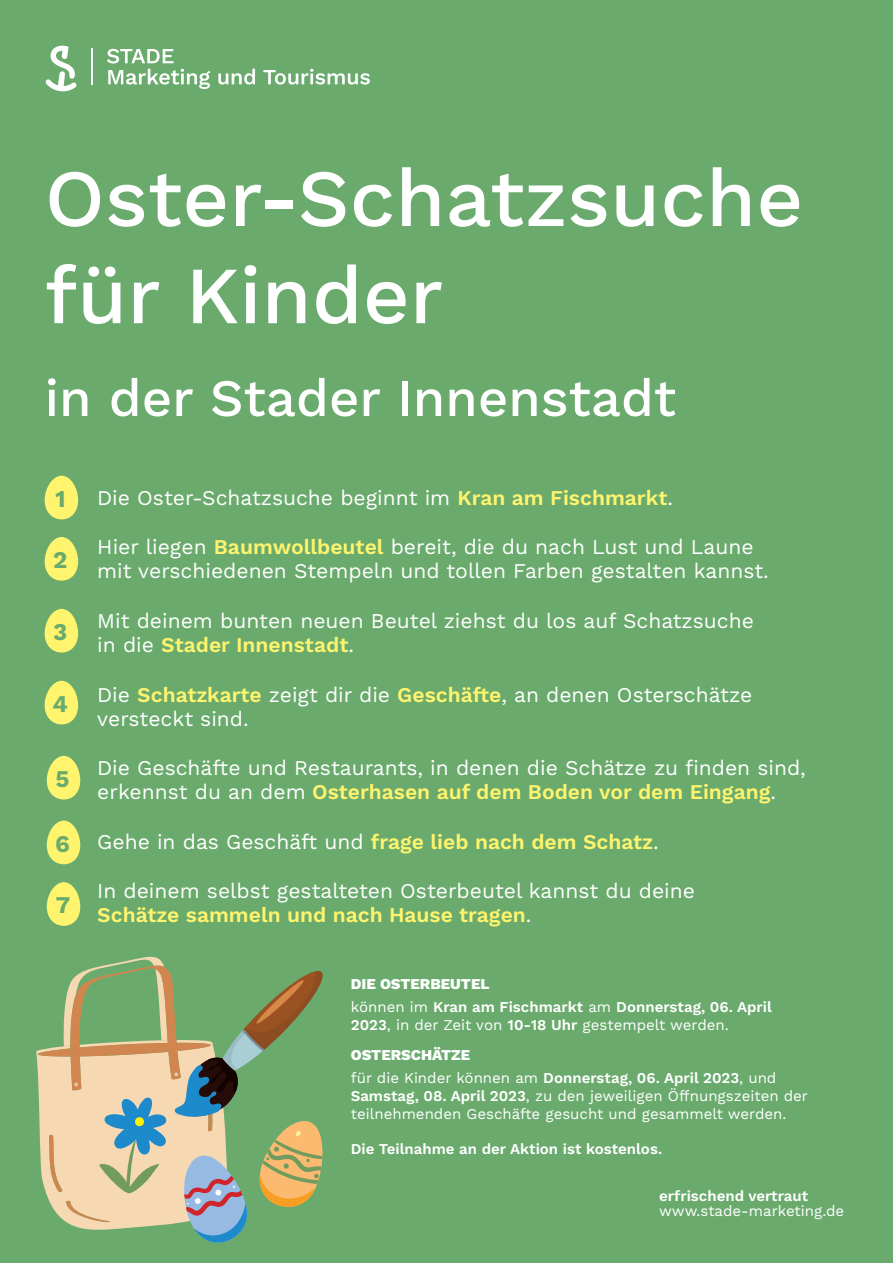
<style>
.page{position:relative;width:893px;height:1263px;background:#6aab6d}
.page>*{position:absolute;margin:0;border:0;box-sizing:border-box;transform-origin:0 0}
.t1{font:500 81px/97.2px "Work Sans";color:#fff}
.t2{font:500 52.5px "Work Sans";color:#fff}
.t3{font:700 24px "Work Sans";color:#6aab6d}
.t4{font:21px/24px "Work Sans";color:#fff}
.t5{font:600 21px "Work Sans";color:#fff46e}
.t6{font:15px/18px "Work Sans";color:#fff}
.t7{font:600 15px/22.2px "Work Sans";color:#fff}
.s1{font-weight:600;color:#fff46e}
.s2{font-weight:400;color:#fff}
.s3{font-weight:800}
.s4{font-weight:400}
.s5{font-weight:600}
</style>
<div class="page">
<svg style="left:46px;top:45px;width:31px;height:47px"></svg>
<svg style="left:107px;top:49px;width:263px;height:40px"></svg>
<hr style="left:91px;top:48px;width:2px;height:36px;background:#fff">
<svg style="left:45px;top:476px;width:33px;height:43px"></svg>
<svg style="left:45px;top:537px;width:33px;height:44px"></svg>
<svg style="left:45px;top:609px;width:33px;height:43px"></svg>
<svg style="left:45px;top:681px;width:33px;height:43px"></svg>
<svg style="left:47px;top:756px;width:33px;height:43px"></svg>
<svg style="left:47px;top:821px;width:33px;height:43px"></svg>
<svg style="left:47px;top:882px;width:33px;height:44px"></svg>
<svg style="left:36px;top:956px;width:287px;height:287px"></svg>
<h1 class="t1" style="left:45px;top:149px;width:760px">Oster-Schatzsuche für Kinder</h1>
<h2 class="t2" style="left:45px;top:367px;width:633px">in der Stader Innenstadt</h2>
<p class="t3" style="left:55px;top:484px;width:12px">1</p>
<p class="t3" style="left:53px;top:546px;width:16px">2</p>
<p class="t3" style="left:53px;top:617px;width:16px">3</p>
<p class="t3" style="left:53px;top:689px;width:17px">4</p>
<p class="t3" style="left:56px;top:764px;width:15px">5</p>
<p class="t3" style="left:55px;top:829px;width:16px">6</p>
<p class="t3" style="left:55px;top:891px;width:16px">7</p>
<p class="t4" style="left:97px;top:486px;width:577px">Die Oster-Schatzsuche beginnt im <span class="s1">Kran am Fischmarkt</span>.</p>
<p class="t4" style="left:97px;top:536px;width:673px">Hier liegen <span class="s1">Baumwollbeutel</span> bereit, die du nach Lust und Laune mit verschiedenen Stempeln und tollen Farben gestalten kannst.</p>
<p class="t4" style="left:97px;top:609px;width:658px">Mit deinem bunten neuen Beutel ziehst du los auf Schatzsuche in die <span class="s1">Stader Innenstadt</span>.</p>
<p class="t4" style="left:97px;top:683px;width:656px">Die <span class="s1">Schatzkarte</span> zeigt dir die <span class="s1">Geschäfte</span>, an denen Osterschätze versteckt sind.</p>
<p class="t4" style="left:97px;top:756px;width:710px">Die Geschäfte und Restaurants, in denen die Schätze zu finden sind, erkennst du an dem <span class="s1">Osterhasen auf dem Boden vor dem Eingang</span>.</p>
<p class="t5" style="left:97px;top:833px;width:563px"><span class="s2">Gehe in das Geschäft und</span> frage lieb nach dem Schatz<span class="s2">.</span></p>
<p class="t4" style="left:97px;top:879px;width:599px">In deinem selbst gestalteten Osterbeutel kannst du deine<br><span class="s1">Schätze sammeln und nach Hause tragen</span>.</p>
<p class="t7" style="left:351px;top:974px;width:423px"><span class="s3">DIE OSTERBEUTEL<br></span><span class="s4">können im</span> Kran am Fischmarkt <span class="s4">am</span> Donnerstag, 06. April</p>
<p class="t6" style="left:351px;top:1009px;width:380px;line-height:30.8px"><span class="s5">2023</span>, in der Zeit von <span class="s5">10-18 Uhr</span> gestempelt werden.<br><span class="s3">OSTERSCHÄTZE</span></p>
<p class="t6" style="left:351px;top:1069px;width:459px">für die Kinder können am <span class="s5">Donnerstag, 06. April 2023</span>, und<br><span class="s5">Samstag, 08. April 2023</span>, zu den jeweiligen Öffnungszeiten der teilnehmenden Geschäfte gesucht und gesammelt werden.</p>
<p class="t7" style="left:351px;top:1139px;width:313px">Die Teilnahme an der Aktion ist kostenlos.</p>
<p class="t7" style="left:659px;top:1186px;width:151px">erfrischend vertraut</p>
<p class="t6" style="left:659px;top:1202px;width:187px">www.stade-marketing.de</p>
</div>
